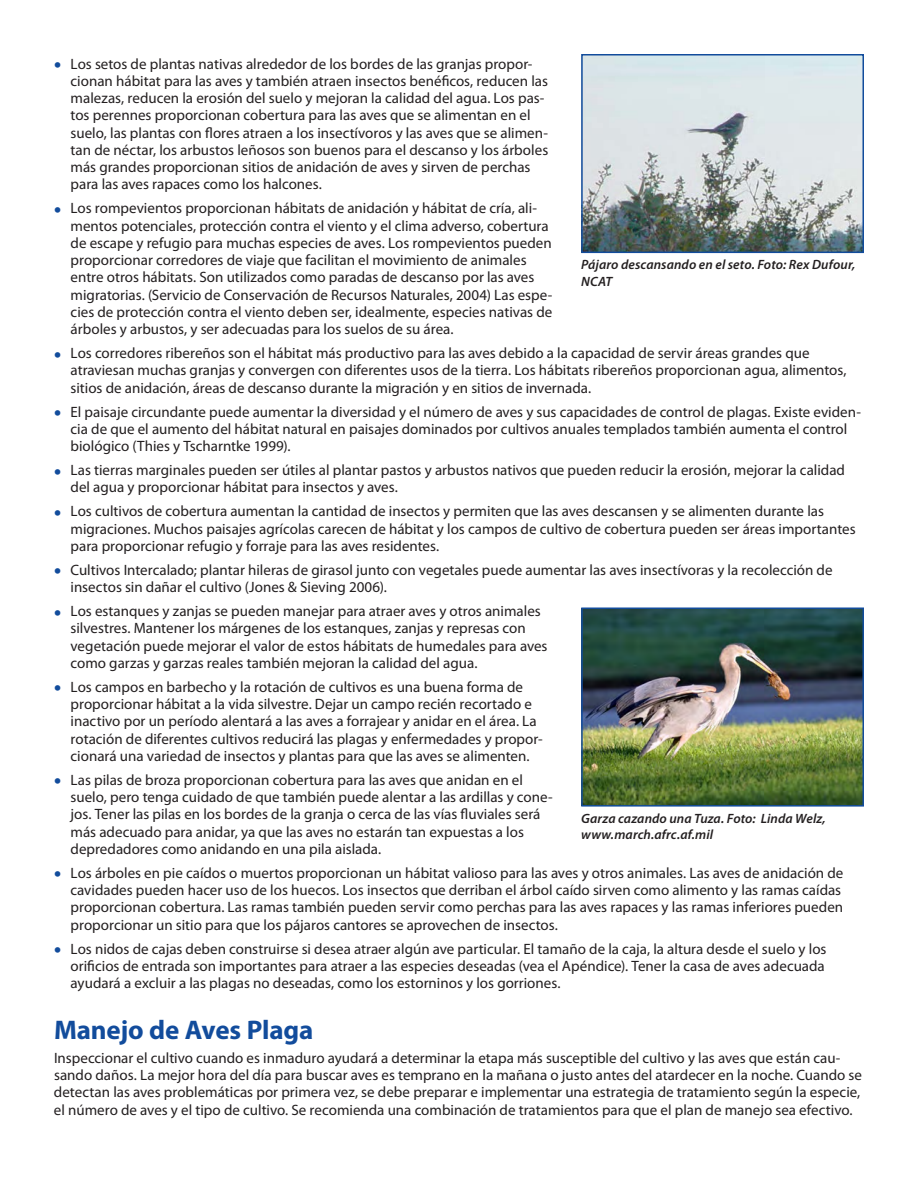
<style>
.page{position:relative;width:918px;height:1188px;background:#fff}
.page>*{position:absolute;margin:0;border:0;box-sizing:border-box;transform-origin:0 0}
.t1{font:700 27px "Myriad Pro";letter-spacing:-.005em;color:#124c9c}
.t2{font:15px/17.2px "Myriad Pro";color:#231f20}
.t3{font:italic 600 13.5px/16.5px "Myriad Pro";letter-spacing:.005em;color:#231f20}
.s1{font-weight:900;font-size:19.5px;color:#124c9c}
</style>
<div class="page">
<img style="left:584px;top:57px;width:277px;height:193px">
<div style="left:581px;top:54px;width:283px;height:199px;border:2px solid #124c9c"></div>
<img style="left:584px;top:611px;width:277px;height:193px">
<div style="left:581px;top:608px;width:283px;height:199px;border:2px solid #124c9c"></div>
<p class="t2" style="left:71px;top:57px;width:479px;text-indent:-17px"><span class="s1">•</span> Los setos de plantas nativas alrededor de los bordes de las granjas propor&shy;cionan hábitat para las aves y también atraen insectos benéficos, reducen las malezas, reducen la erosión del suelo y mejoran la calidad del agua. Los pas&shy;tos perennes proporcionan cobertura para las aves que se alimentan en el suelo, las plantas con flores atraen a los insectívoros y las aves que se alimen&shy;tan de néctar, los arbustos leñosos son buenos para el descanso y los árboles más grandes proporcionan sitios de anidación de aves y sirven de perchas para las aves rapaces como los halcones.</p>
<p class="t2" style="left:71px;top:201px;width:483px;text-indent:-17px"><span class="s1">•</span> Los rompevientos proporcionan hábitats de anidación y hábitat de cría, ali&shy;mentos potenciales, protección contra el viento y el clima adverso, cobertura de escape y refugio para muchas especies de aves. Los rompevientos pueden proporcionar corredores de viaje que facilitan el movimiento de animales entre otros hábitats. Son utilizados como paradas de descanso por las aves migratorias. (Servicio de Conservación de Recursos Naturales, 2004) Las espe&shy;cies de protección contra el viento deben ser, idealmente, especies nativas de árboles y arbustos, y ser adecuadas para los suelos de su área.</p>
<p class="t2" style="left:71px;top:346px;width:777px;text-indent:-17px"><span class="s1">•</span> Los corredores ribereños son el hábitat más productivo para las aves debido a la capacidad de servir áreas grandes que atraviesan muchas granjas y convergen con diferentes usos de la tierra. Los hábitats ribereños proporcionan agua, alimentos, sitios de anidación, áreas de descanso durante la migración y en sitios de invernada.</p>
<p class="t2" style="left:71px;top:405px;width:792px;text-indent:-17px"><span class="s1">•</span> El paisaje circundante puede aumentar la diversidad y el número de aves y sus capacidades de control de plagas. Existe eviden&shy;cia de que el aumento del hábitat natural en paisajes dominados por cultivos anuales templados también aumenta el control biológico (Thies y Tscharntke 1999).</p>
<p class="t2" style="left:71px;top:463px;width:776px;text-indent:-17px"><span class="s1">•</span> Las tierras marginales pueden ser útiles al plantar pastos y arbustos nativos que pueden reducir la erosión, mejorar la calidad del agua y proporcionar hábitat para insectos y aves.</p>
<p class="t2" style="left:71px;top:504px;width:787px;text-indent:-17px"><span class="s1">•</span> Los cultivos de cobertura aumentan la cantidad de insectos y permiten que las aves descansen y se alimenten durante las migraciones. Muchos paisajes agrícolas carecen de hábitat y los campos de cultivo de cobertura pueden ser áreas importantes para proporcionar refugio y forraje para las aves residentes.</p>
<p class="t2" style="left:71px;top:563px;width:764px;text-indent:-17px"><span class="s1">•</span> Cultivos Intercalado; plantar hileras de girasol junto con vegetales puede aumentar las aves insectívoras y la recolección de insectos sin dañar el cultivo (Jones &amp; Sieving 2006).</p>
<p class="t2" style="left:71px;top:604px;width:478px;text-indent:-17px"><span class="s1">•</span> Los estanques y zanjas se pueden manejar para atraer aves y otros animales silvestres. Mantener los márgenes de los estanques, zanjas y represas con vegetación puede mejorar el valor de estos hábitats de humedales para aves como garzas y garzas reales también mejoran la calidad del agua.</p>
<p class="t2" style="left:71px;top:680px;width:474px;text-indent:-17px"><span class="s1">•</span> Los campos en barbecho y la rotación de cultivos es una buena forma de proporcionar hábitat a la vida silvestre. Dejar un campo recién recortado e inactivo por un período alentará a las aves a forrajear y anidar en el área. La rotación de diferentes cultivos reducirá las plagas y enfermedades y propor&shy;cionará una variedad de insectos y plantas para que las aves se alimenten.</p>
<p class="t2" style="left:71px;top:773px;width:484px;text-indent:-17px"><span class="s1">•</span> Las pilas de broza proporcionan cobertura para las aves que anidan en el suelo, pero tenga cuidado de que también puede alentar a las ardillas y cone&shy;jos. Tener las pilas en los bordes de la granja o cerca de las vías fluviales será más adecuado para anidar, ya que las aves no estarán tan expuestas a los depredadores como anidando en una pila aislada.</p>
<p class="t2" style="left:71px;top:866px;width:774px;text-indent:-17px"><span class="s1">•</span> Los árboles en pie caídos o muertos proporcionan un hábitat valioso para las aves y otros animales. Las aves de anidación de cavidades pueden hacer uso de los huecos. Los insectos que derriban el árbol caído sirven como alimento y las ramas caídas proporcionan cobertura. Las ramas también pueden servir como perchas para las aves rapaces y las ramas inferiores pueden proporcionar un sitio para que los pájaros cantores se aprovechen de insectos.</p>
<p class="t2" style="left:71px;top:942px;width:757px;text-align:justify;text-indent:-17px"><span class="s1">•</span> Los nidos de cajas deben construirse si desea atraer algún ave particular. El tamaño de la caja, la altura desde el suelo y los orificios de entrada son importantes para atraer a las especies deseadas (vea el Apéndice). Tener la casa de aves adecuada ayudará a excluir a las plagas no deseadas, como los estorninos y los gorriones.</p>
<h1 class="t1" style="left:54px;top:1020px;width:261px">Manejo de Aves Plaga</h1>
<p class="t2" style="left:54px;top:1051px;width:810px">Inspeccionar el cultivo cuando es inmaduro ayudará a determinar la etapa más susceptible del cultivo y las aves que están cau&shy;sando daños. La mejor hora del día para buscar aves es temprano en la mañana o justo antes del atardecer en la noche. Cuando se detectan las aves problemáticas por primera vez, se debe preparar e implementar una estrategia de tratamiento según la especie, el número de aves y el tipo de cultivo. Se recomienda una combinación de tratamientos para que el plan de manejo sea efectivo.</p>
<p class="t3" style="left:581px;top:256px;width:276px">Pájaro descansando en el seto. Foto: Rex Dufour,<br>NCAT</p>
<p class="t3" style="left:581px;top:810px;width:246px">Garza cazando una Tuza. Foto: Linda Welz, www.march.afrc.af.mil</p>
</div>
